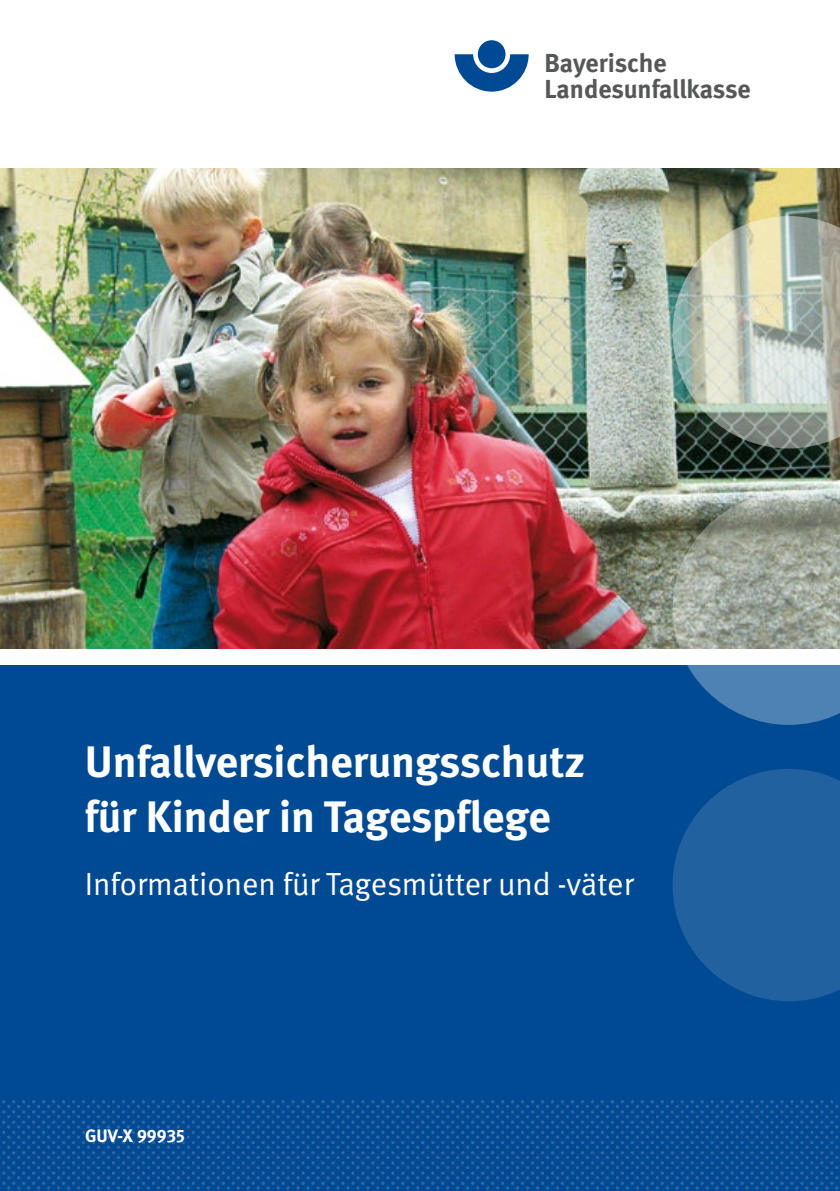
<style>
.page{position:relative;width:840px;height:1191px;background:#fff}
.page>*{position:absolute;margin:0;border:0;box-sizing:border-box;transform-origin:0 0}
.t1{font:700 44px "DGUV Meta";color:#fff}
.t2{font:32px "DGUV Meta";color:#fff}
.t3{font:700 26px "DGUV Meta";letter-spacing:-.005em;color:#565757}
.Ueberschrift{font:700 18px "DGUV Meta";color:#fff}
</style>
<div class="page">
<img style="left:0;top:1100px;width:839px;height:91px">
<div style="left:0;top:665px;width:839px;height:434px;background:#004a93"></div>
<img style="left:0;top:169px;width:839px;height:479px">
<svg style="left:454px;top:54px;width:74px;height:38px"></svg>
<div style="left:477px;top:40px;width:28px;height:28px;background:#004a93;border-radius:50%"></div>
<img style="left:672px;top:216px;width:167px;height:232px">
<svg style="left:672px;top:492px;width:167px;height:233px"></svg>
<svg style="left:672px;top:769px;width:167px;height:232px"></svg>
<p class="t3" style="left:544px;top:48px;width:124px">Bayerische</p>
<p class="t3" style="left:544px;top:73px;width:208px">Landesunfallkasse</p>
<p class="t1" style="left:85px;top:735px;width:501px">Unfallversicherungsschutz</p>
<p class="t1" style="left:85px;top:790px;width:467px">für Kinder in Tagespflege</p>
<p class="t2" style="left:85px;top:866px;width:550px">Informationen für Tagesmütter und -väter</p>
<p class="Ueberschrift" style="left:85px;top:1125px;width:101px">GUV-X 99935</p>
</div>
